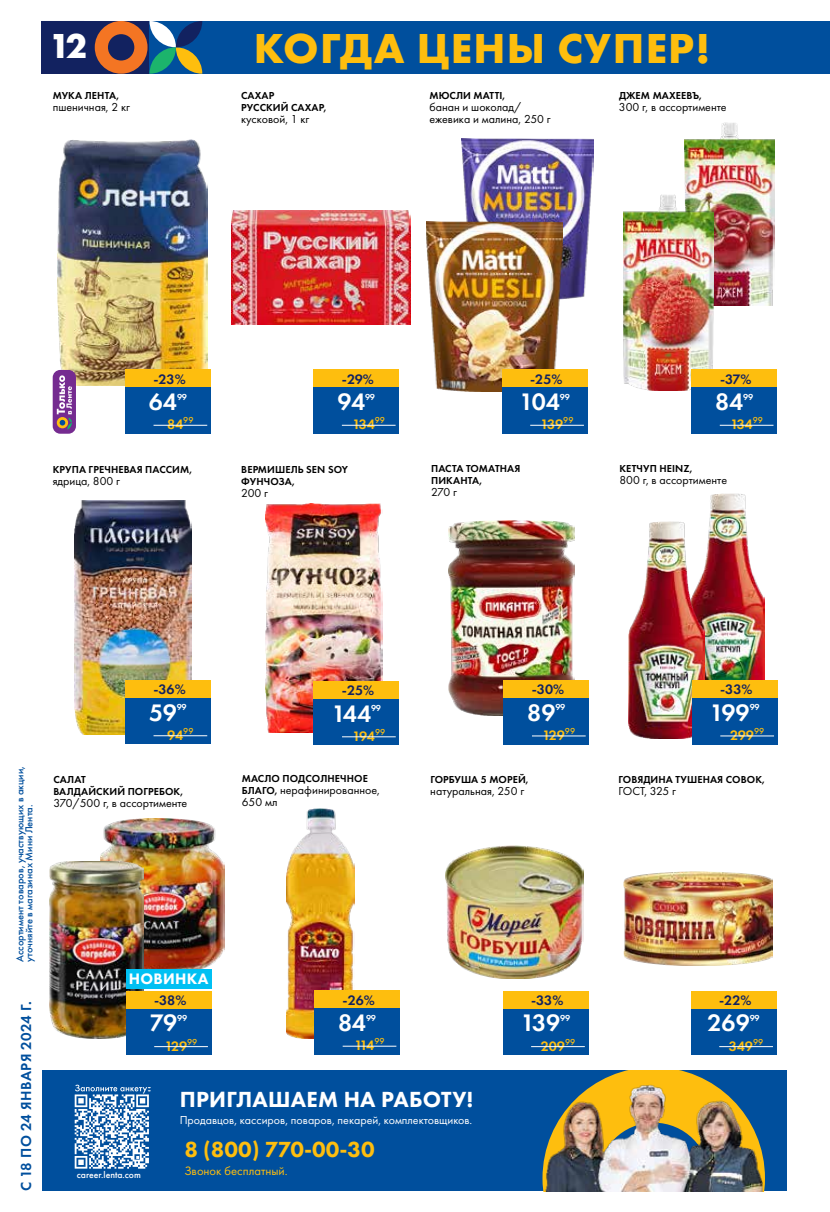
<style>
.page{position:relative;width:830px;height:1212px;background:#fff}
.page>*{position:absolute;margin:0;border:0;box-sizing:border-box;transform-origin:0 0}
.t1{font:700 43.5px "Futura PT";letter-spacing:.03em;color:#febe0e}
.t2{font:700 36px "Futura PT";color:#fff}
.t3{font:600 24.75px "Futura PT";letter-spacing:-.01em;color:#fff}
.t4{font:800 22.65px "Futura PT";letter-spacing:.01em;color:#fff}
.t5{font:800 22.65px "Futura PT";color:#febe0e}
.t6{font:800 15.75px "Futura PT";letter-spacing:.02em;color:#fff}
.t7{font:600 15px "Futura PT";letter-spacing:.02em;color:#004f9d}
.t8{font:600 14.25px "Futura PT";letter-spacing:-.025em;color:#febe0e}
.t9{font:600 14.25px "Futura PT";color:#122260}
.t10{font:12.6px "Futura PT";color:#febe0e}
.t11{font:12px/12px "Futura PT";color:#000}
.t12{font:12px "Futura PT";color:#fff}
.t13{font:600 10.5px/12px "Futura PT";letter-spacing:.01em;color:#000}
.t14{font:500 10.5px/9px "Futura PT";color:#004f9d}
.t15{font:500 9.75px "Futura PT";color:#fff}
.t16{font:600 9px "Futura PT";letter-spacing:-.03em;color:#fff}
.s1{font-weight:600;font-size:10.5px}
</style>
<div class="page">
<div style="left:41px;top:21px;width:788px;height:53px;background:#004f9d"></div>
<svg style="left:41px;top:21px;width:161px;height:53px;background:#505061"></svg>
<div style="left:43px;top:1070px;width:744px;height:121px;background:#004f9d"></div>
<svg style="left:75px;top:1085px;width:76px;height:84px"></svg>
<svg style="left:598px;top:1070px;width:111px;height:12px"></svg>
<img style="left:542px;top:1082px;width:223px;height:109px">
<img style="left:100px;top:818px;width:124px;height:156px">
<img style="left:49px;top:862px;width:95px;height:176px">
<img style="left:75px;top:501px;width:116px;height:234px">
<div style="left:125px;top:680px;width:85px;height:64px;background:#004f9d"></div>
<div style="left:125px;top:680px;width:85px;height:17px;background:#febe0e"></div>
<hr style="left:153px;top:735px;width:54px;height:1px;background:#fff">
<img style="left:57px;top:139px;width:151px;height:247px">
<div style="left:125px;top:370px;width:85px;height:64px;background:#004f9d"></div>
<div style="left:125px;top:370px;width:85px;height:17px;background:#febe0e"></div>
<hr style="left:153px;top:425px;width:54px;height:1px;background:#fff">
<img style="left:231px;top:210px;width:179px;height:114px">
<div style="left:313px;top:370px;width:85px;height:64px;background:#004f9d"></div>
<div style="left:313px;top:370px;width:85px;height:17px;background:#febe0e"></div>
<hr style="left:342px;top:425px;width:53px;height:1px;background:#fff">
<img style="left:461px;top:138px;width:132px;height:162px">
<img style="left:426px;top:222px;width:136px;height:170px">
<div style="left:502px;top:370px;width:85px;height:64px;background:#004f9d"></div>
<div style="left:502px;top:370px;width:85px;height:17px;background:#febe0e"></div>
<hr style="left:530px;top:425px;width:53px;height:1px;background:#fff">
<img style="left:448px;top:520px;width:126px;height:196px">
<div style="left:503px;top:681px;width:85px;height:63px;background:#004f9d"></div>
<div style="left:503px;top:681px;width:85px;height:17px;background:#febe0e"></div>
<hr style="left:531px;top:735px;width:54px;height:1px;background:#fff">
<img style="left:704px;top:493px;width:60px;height:188px">
<img style="left:628px;top:521px;width:76px;height:217px">
<div style="left:691px;top:681px;width:85px;height:63px;background:#004f9d"></div>
<div style="left:691px;top:681px;width:85px;height:17px;background:#febe0e"></div>
<hr style="left:720px;top:735px;width:53px;height:1px;background:#fff">
<img style="left:684px;top:122px;width:90px;height:183px">
<img style="left:623px;top:195px;width:89px;height:195px">
<div style="left:691px;top:370px;width:85px;height:64px;background:#004f9d"></div>
<div style="left:691px;top:370px;width:85px;height:17px;background:#febe0e"></div>
<hr style="left:719px;top:425px;width:54px;height:1px;background:#fff">
<img style="left:286px;top:809px;width:68px;height:229px">
<div style="left:314px;top:991px;width:85px;height:63px;background:#004f9d"></div>
<div style="left:314px;top:991px;width:85px;height:17px;background:#febe0e"></div>
<hr style="left:342px;top:1046px;width:54px;height:1px;background:#fff">
<div style="left:126px;top:991px;width:85px;height:64px;background:#004f9d"></div>
<div style="left:126px;top:991px;width:85px;height:17px;background:#febe0e"></div>
<hr style="left:154px;top:1046px;width:54px;height:1px;background:#fff">
<div style="left:126px;top:969px;width:85px;height:20px;background:#00c0f3"></div>
<img style="left:445px;top:845px;width:138px;height:133px">
<div style="left:502px;top:991px;width:85px;height:64px;background:#004f9d"></div>
<div style="left:502px;top:991px;width:85px;height:17px;background:#febe0e"></div>
<hr style="left:531px;top:1046px;width:53px;height:1px;background:#fff">
<img style="left:266px;top:503px;width:116px;height:230px">
<div style="left:314px;top:681px;width:85px;height:64px;background:#004f9d"></div>
<div style="left:314px;top:681px;width:85px;height:17px;background:#febe0e"></div>
<hr style="left:342px;top:736px;width:53px;height:1px;background:#fff">
<img style="left:623px;top:871px;width:149px;height:94px">
<div style="left:690px;top:991px;width:85px;height:64px;background:#004f9d"></div>
<div style="left:690px;top:991px;width:85px;height:17px;background:#febe0e"></div>
<hr style="left:719px;top:1046px;width:53px;height:1px;background:#fff">
<svg style="left:53px;top:370px;width:23px;height:64px"></svg>
<h2 class="t2" style="left:49px;top:23px;width:40px">12</h2>
<h1 class="t1" style="left:254px;top:21px;width:458px">КОГДА ЦЕНЫ СУПЕР!</h1>
<p class="t13" style="left:53px;top:90px;width:68px">МУКА ЛЕНТА,</p>
<p class="t11" style="left:53px;top:101px;width:79px">пшеничная, 2 кг</p>
<p class="t13" style="left:241px;top:90px;width:87px">САХАР<br>РУССКИЙ САХАР,</p>
<p class="t11" style="left:241px;top:113px;width:70px">кусковой, 1 кг</p>
<p class="t13" style="left:429px;top:90px;width:77px">МЮСЛИ MATTI,</p>
<p class="t11" style="left:429px;top:101px;width:123px">банан и шоколад/ ежевика и малина, 250 г</p>
<p class="t13" style="left:618px;top:90px;width:84px">ДЖЕМ МАХЕЕВЪ,</p>
<p class="t11" style="left:618px;top:101px;width:109px">300 г, в ассортименте</p>
<h3 class="t9" style="left:153px;top:370px;width:34px">-23%</h3>
<h3 class="t8" style="left:167px;top:416px;width:28px">84<sup>99</sup></h3>
<h3 class="t3" style="left:149px;top:386px;width:30px">64</h3>
<p class="t16" style="left:177px;top:391px;width:11px">99</p>
<h3 class="t9" style="left:342px;top:370px;width:34px">-29%</h3>
<h3 class="t8" style="left:352px;top:416px;width:34px">134<sup>99</sup></h3>
<h3 class="t3" style="left:337px;top:386px;width:29px">94</h3>
<p class="t16" style="left:365px;top:391px;width:11px">99</p>
<h3 class="t9" style="left:530px;top:370px;width:34px">-25%</h3>
<h3 class="t8" style="left:540px;top:416px;width:34px">139<sup>99</sup></h3>
<h3 class="t3" style="left:519px;top:386px;width:42px">104</h3>
<p class="t16" style="left:559px;top:391px;width:11px">99</p>
<h3 class="t9" style="left:719px;top:370px;width:33px">-37%</h3>
<h3 class="t8" style="left:730px;top:416px;width:34px">134<sup>99</sup></h3>
<h3 class="t3" style="left:715px;top:386px;width:29px">84</h3>
<p class="t16" style="left:742px;top:391px;width:11px">99</p>
<p class="t13" style="left:53px;top:463px;width:141px">КРУПА ГРЕЧНЕВАЯ ПАССИМ,</p>
<p class="t11" style="left:53px;top:475px;width:69px">ядрица, 800 г</p>
<p class="t13" style="left:241px;top:463px;width:108px">ВЕРМИШЕЛЬ SEN SOY<br>ФУНЧОЗА,</p>
<p class="t11" style="left:241px;top:487px;width:28px">200 г</p>
<p class="t13" style="left:431px;top:462px;width:91px">ПАСТА ТОМАТНАЯ<br>ПИКАНТА,</p>
<p class="t11" style="left:431px;top:486px;width:27px">270 г</p>
<p class="t13" style="left:619px;top:462px;width:74px">КЕТЧУП HEINZ,</p>
<p class="t11" style="left:619px;top:474px;width:109px">800 г, в ассортименте</p>
<p class="t14" style="left:16px;top:962px;width:197px;rotate:-90deg">Ассортимент товаров, участвующих в акции, уточняйте в магазинах Мини Лента.</p>
<h3 class="t7" style="left:17px;top:1191px;width:191px;rotate:-90deg">С 18 ПО 24 ЯНВАРЯ 2024 Г.</h3>
<h3 class="t9" style="left:153px;top:680px;width:34px">-36%</h3>
<h3 class="t8" style="left:167px;top:726px;width:28px">94<sup>99</sup></h3>
<h3 class="t3" style="left:149px;top:697px;width:29px">59</h3>
<p class="t16" style="left:177px;top:701px;width:11px">99</p>
<h3 class="t9" style="left:342px;top:681px;width:34px">-25%</h3>
<h3 class="t8" style="left:352px;top:727px;width:34px">194<sup>99</sup></h3>
<h3 class="t3" style="left:331px;top:698px;width:41px">144</h3>
<p class="t16" style="left:371px;top:702px;width:11px">99</p>
<h3 class="t9" style="left:531px;top:681px;width:34px">-30%</h3>
<h3 class="t8" style="left:542px;top:726px;width:34px">129<sup>99</sup></h3>
<h3 class="t3" style="left:527px;top:697px;width:30px">89</h3>
<p class="t16" style="left:555px;top:702px;width:11px">99</p>
<p class="t13" style="left:53px;top:773px;width:131px">САЛАТ<br>ВАЛДАЙСКИЙ ПОГРЕБОК,</p>
<p class="t11" style="left:53px;top:797px;width:135px">370/500 г, в ассортименте</p>
<p class="t13" style="left:242px;top:773px;width:128px">МАСЛО ПОДСОЛНЕЧНОЕ</p>
<p class="t11" style="left:242px;top:784px;width:140px"><span class="s1">БЛАГО,</span> нерафинированное,<br>650 мл</p>
<p class="t13" style="left:430px;top:773px;width:100px">ГОРБУША 5 МОРЕЙ,</p>
<p class="t11" style="left:430px;top:785px;width:95px">натуральная, 250 г</p>
<h3 class="t6" style="left:129px;top:969px;width:81px">НОВИНКА</h3>
<h3 class="t9" style="left:154px;top:991px;width:34px">-38%</h3>
<h3 class="t8" style="left:165px;top:1037px;width:34px">129<sup>99</sup></h3>
<h3 class="t3" style="left:150px;top:1008px;width:29px">79</h3>
<p class="t16" style="left:177px;top:1012px;width:11px">99</p>
<h3 class="t9" style="left:342px;top:991px;width:34px">-26%</h3>
<h3 class="t8" style="left:354px;top:1036px;width:32px">114<sup>99</sup></h3>
<h3 class="t3" style="left:338px;top:1007px;width:29px">84</h3>
<p class="t16" style="left:366px;top:1012px;width:11px">99</p>
<h3 class="t9" style="left:530px;top:991px;width:34px">-33%</h3>
<h3 class="t8" style="left:540px;top:1037px;width:36px">209<sup>99</sup></h3>
<h3 class="t3" style="left:520px;top:1008px;width:41px">139</h3>
<p class="t16" style="left:560px;top:1012px;width:11px">99</p>
<p class="t15" style="left:77px;top:1169px;width:66px">career.lenta.com</p>
<h3 class="t4" style="left:180px;top:1085px;width:294px">ПРИГЛАШАЕМ НА РАБОТУ!</h3>
<p class="t12" style="left:179px;top:1113px;width:294px">Продавцов, кассиров, поваров, пекарей, комплектовщиков.</p>
<h3 class="t5" style="left:184px;top:1135px;width:192px">8 (800) 770-00-30</h3>
<p class="t10" style="left:184px;top:1163px;width:105px">Звонок бесплатный.</p>
<h3 class="t9" style="left:719px;top:681px;width:34px">-33%</h3>
<h3 class="t8" style="left:729px;top:726px;width:36px">299<sup>99</sup></h3>
<h3 class="t3" style="left:709px;top:697px;width:41px">199</h3>
<p class="t16" style="left:749px;top:702px;width:11px">99</p>
<p class="t13" style="left:618px;top:773px;width:148px">ГОВЯДИНА ТУШЕНАЯ СОВОК,</p>
<p class="t11" style="left:618px;top:785px;width:59px">ГОСТ, 325 г</p>
<h3 class="t9" style="left:718px;top:991px;width:34px">-22%</h3>
<h3 class="t8" style="left:728px;top:1037px;width:36px">349<sup>99</sup></h3>
<h3 class="t3" style="left:707px;top:1008px;width:44px">269</h3>
<p class="t16" style="left:749px;top:1012px;width:11px">99</p>
</div>
